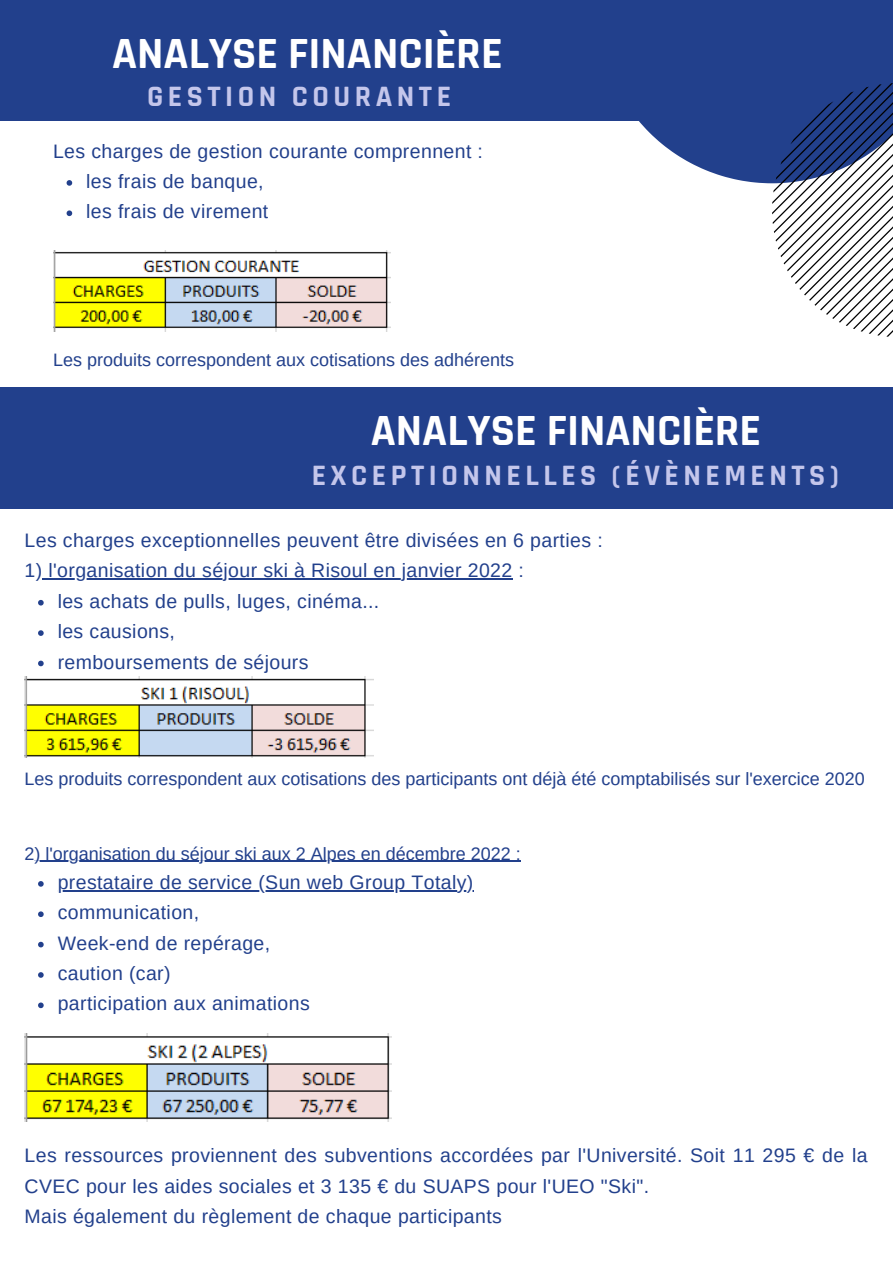
<style>
.page{position:relative;width:893px;height:1264px;background:#fff}
.page>*{position:absolute;margin:0;border:0;box-sizing:border-box;transform-origin:0 0}
.t1{font:700 45.15px "Rajdhani";color:#fff}
.t2{font:700 30px "Rajdhani";letter-spacing:.15em;color:#c4c6eb}
.t3{font:19.5px/30.3px "Arimo";letter-spacing:.02em;color:#22408c}
.t4{font:18px "Arimo";color:#22408c}
</style>
<div class="page">
<svg style="left:598px;top:0;width:294px;height:183px;fill:#22408c"></svg>
<svg style="left:772px;top:83px;width:120px;height:254px"></svg>
<div style="left:0;top:0;width:676px;height:120px;background:#22408c"></div>
<svg style="left:67px;top:180px;width:5px;height:6px"></svg>
<svg style="left:67px;top:210px;width:5px;height:6px"></svg>
<img style="left:53px;top:250px;width:337px;height:81px">
<div style="left:0;top:387px;width:892px;height:121px;background:#22408c"></div>
<svg style="left:38px;top:600px;width:6px;height:5px"></svg>
<svg style="left:38px;top:630px;width:6px;height:6px"></svg>
<svg style="left:38px;top:660px;width:6px;height:6px"></svg>
<svg style="left:38px;top:881px;width:6px;height:5px"></svg>
<hr style="left:58px;top:890px;width:416px;height:1px;background:#22408c">
<svg style="left:38px;top:911px;width:6px;height:6px"></svg>
<svg style="left:38px;top:941px;width:6px;height:6px"></svg>
<svg style="left:38px;top:972px;width:6px;height:5px"></svg>
<svg style="left:38px;top:1002px;width:6px;height:6px"></svg>
<hr style="left:43px;top:578px;width:469px;height:1px;background:#22408c">
<hr style="left:35px;top:860px;width:486px;height:2px;background:#22408c">
<img style="left:25px;top:677px;width:348px;height:81px">
<img style="left:25px;top:1033px;width:366px;height:88px">
<h1 class="t1" style="left:112px;top:26px;width:392px">ANALYSE FINANCIÈRE</h1>
<h2 class="t2" style="left:147px;top:78px;width:305px">GESTION COURANTE</h2>
<p class="t3" style="left:53px;top:136px;width:431px">Les charges de gestion courante comprennent :</p>
<p class="t3" style="left:86px;top:166px;width:184px">les frais de banque, les frais de virement</p>
<p class="t4" style="left:53px;top:349px;width:462px">Les produits correspondent aux cotisations des adhérents</p>
<h1 class="t1" style="left:370px;top:403px;width:392px">ANALYSE FINANCIÈRE</h1>
<h2 class="t2" style="left:312px;top:457px;width:529px">EXCEPTIONNELLES (ÉVÈNEMENTS)</h2>
<p class="t3" style="left:25px;top:525px;width:579px">Les charges exceptionnelles peuvent être divisées en 6 parties :</p>
<p class="t3" style="left:25px;top:555px;width:501px">1) l'organisation du séjour ski à Risoul en janvier 2022 :</p>
<p class="t3" style="left:58px;top:586px;width:323px">les achats de pulls, luges, cinéma... les causions,<br>remboursements de séjours</p>
<p class="t4" style="left:25px;top:769px;width:841px">Les produits correspondent aux cotisations des participants ont déjà été comptabilisés sur l'exercice 2020</p>
<p class="t4" style="left:25px;top:843px;width:497px">2) l'organisation du séjour ski aux 2 Alpes en décembre 2022 :</p>
<p class="t3" style="left:58px;top:867px;width:417px">prestataire de service (Sun web Group Totaly) communication,<br>Week-end de repérage,<br>caution (car)<br>participation aux animations</p>
<p class="t3" style="left:25px;top:1140px;width:844px">Les ressources proviennent des subventions accordées par l'Université. Soit 11 295 € de la<br>CVEC pour les aides sociales et 3 135 € du SUAPS pour l'UEO "Ski".<br>Mais également du règlement de chaque participants</p>
</div>
